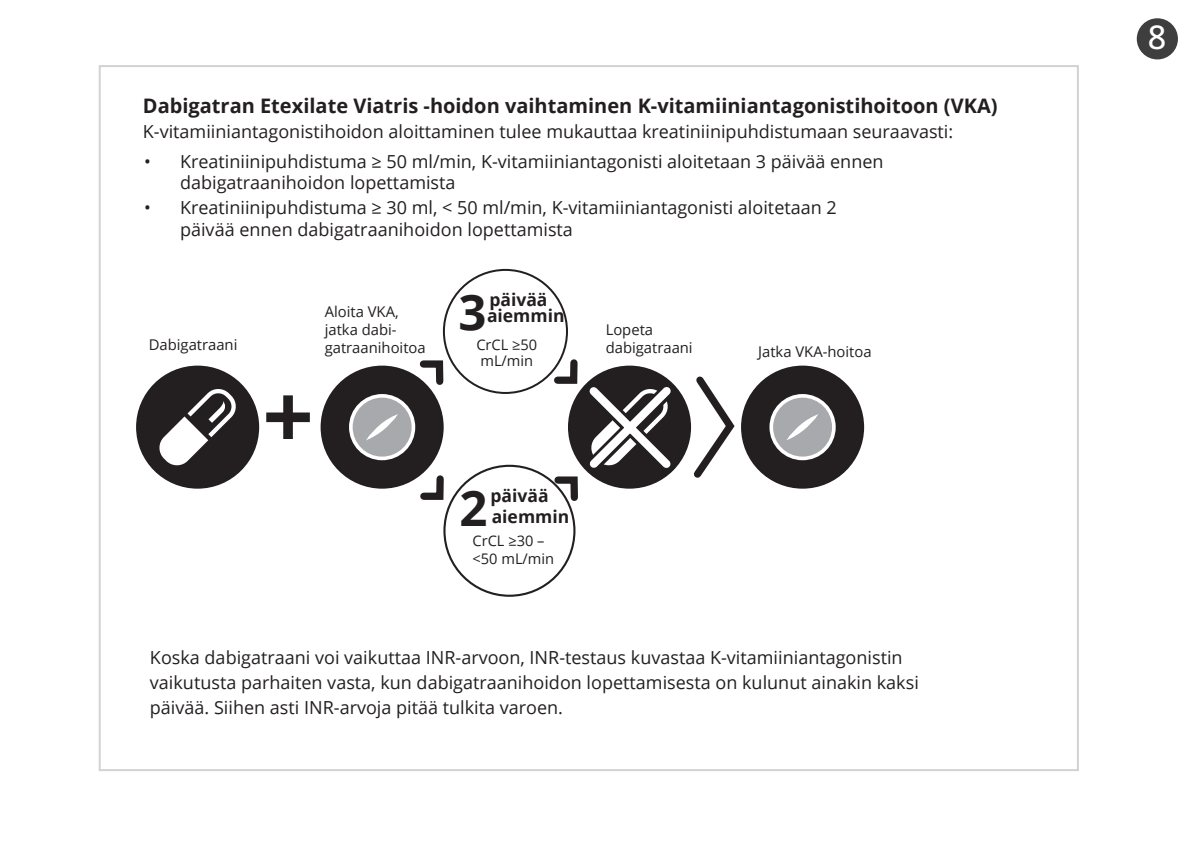
<style>
.page{position:relative;width:1193px;height:844px;background:#fff}
.page>*{position:absolute;margin:0;border:0;box-sizing:border-box;transform-origin:0 0}
.t1{font:700 89.8px "Open Sans";color:#231f20}
.t2{font:700 49px "Open Sans";color:#231f20}
.t3{font:500 32.4px "Open Sans";color:#fff}
.t4{font:700 20px "Open Sans";color:#231f20}
.t5{font:18px/21.6px "Open Sans";color:#231f20}
.t6{font:700 17.6px/16.6px "Open Sans";color:#231f20}
.t7{font:14.8px/17.8px "Open Sans";color:#231f20}
.t8{font:14.8px "Open Sans";color:#231f20}
.t9{font:14.6px/16.2px "Open Sans";color:#231f20}
.t10{font:14.6px "Open Sans";color:#231f20}
.s1{font-style:inherit}
</style>
<div class="page">
<div style="left:99px;top:65px;width:979px;height:706px;background:#fff;border:2px solid #d1d2d4"></div>
<div style="left:136px;top:366px;width:123px;height:123px;background:#231f20;border-radius:50%"></div>
<svg style="left:159px;top:389px;width:77px;height:77px"></svg>
<div style="left:741px;top:366px;width:123px;height:123px;background:#231f20;border-radius:50%"></div>
<div style="left:769px;top:394px;width:66px;height:66px;border:7px solid #fff;border-radius:50%"></div>
<div style="left:773px;top:398px;width:59px;height:59px;background:#a8a9ad;border-radius:50%"></div>
<svg style="left:787px;top:414px;width:31px;height:26px"></svg>
<div style="left:320px;top:366px;width:124px;height:123px;background:#231f20;border-radius:50%"></div>
<div style="left:349px;top:394px;width:66px;height:66px;border:7px solid #fff;border-radius:50%"></div>
<div style="left:353px;top:398px;width:58px;height:59px;background:#a8a9ad;border-radius:50%"></div>
<svg style="left:367px;top:414px;width:31px;height:26px"></svg>
<svg style="left:416px;top:472px;width:28px;height:28px"></svg>
<svg style="left:550px;top:355px;width:185px;height:150px"></svg>
<svg style="left:416px;top:360px;width:28px;height:29px"></svg>
<div style="left:1136px;top:18px;width:42px;height:41px;background:#3e3e3f;border-radius:50%"></div>
<p class="t4" style="left:143px;top:92px;width:856px">Dabigatran Etexilate Viatris -hoidon vaihtaminen K-vitamiiniantagonistihoitoon (VKA)</p>
<p class="t5" style="left:143px;top:120px;width:812px">K-vitamiiniantagonistihoidon aloittaminen tulee mukauttaa kreatiniinipuhdistumaan seuraavasti:</p>
<p class="t5" style="left:180px;top:150px;width:705px;text-indent:-36px"><span class="s1">•</span> Kreatiniinipuhdistuma ≥ 50 ml/min, K-vitamiiniantagonisti aloitetaan 3 päivää ennen dabigatraanihoidon lopettamista</p>
<p class="t5" style="left:180px;top:196px;width:658px;text-indent:-36px"><span class="s1">•</span> Kreatiniinipuhdistuma ≥ 30 ml, &lt; 50 ml/min, K-vitamiiniantagonisti aloitetaan 2 päivää ennen dabigatraanihoidon lopettamista</p>
<p class="t8" style="left:149px;top:334px;width:90px">Dabigatra<span class="s1">ani</span></p>
<p class="t7" style="left:325px;top:303px;width:103px">Aloita <span class="s1">VKA, </span>jatka dabi&shy;gatraanihoitoa</p>
<h1 class="t1" style="left:262px;top:353px;width:53px">+</h1>
<h2 class="t2" style="left:458px;top:277px;width:30px">3</h2>
<p class="t6" style="left:487px;top:291px;width:79px">päivää aiemmin</p>
<p class="t9" style="left:476px;top:336px;width:62px">CrCL ≥50 mL/min</p>
<h2 class="t2" style="left:459px;top:474px;width:30px">2</h2>
<p class="t6" style="left:490px;top:485px;width:80px;line-height:20.2px">päivää aiemmin</p>
<p class="t10" style="left:472px;top:531px;width:73px">CrCL ≥30 –</p>
<p class="t9" style="left:472px;top:550px;width:83px">&lt;50 mL/min</p>
<p class="t7" style="left:605px;top:320px;width:89px">Lopeta dabigatraani</p>
<p class="t7" style="left:758px;top:342px;width:115px">Jatka VKA-hoitoa</p>
<p class="t5" style="left:150px;top:645px;width:770px;line-height:24.8px">Koska dabigatraani voi vaikuttaa INR-arvoon, INR-testaus kuvastaa K-vitamiiniantagonistin vaikutusta parhaiten vasta, kun dabigatraanihoidon lopettamisesta on kulunut ainakin kaksi päivää. Siihen asti INR-arvoja pitää tulkita varoen.</p>
<h3 class="t3" style="left:1148px;top:15px;width:20px">8</h3>
</div>
